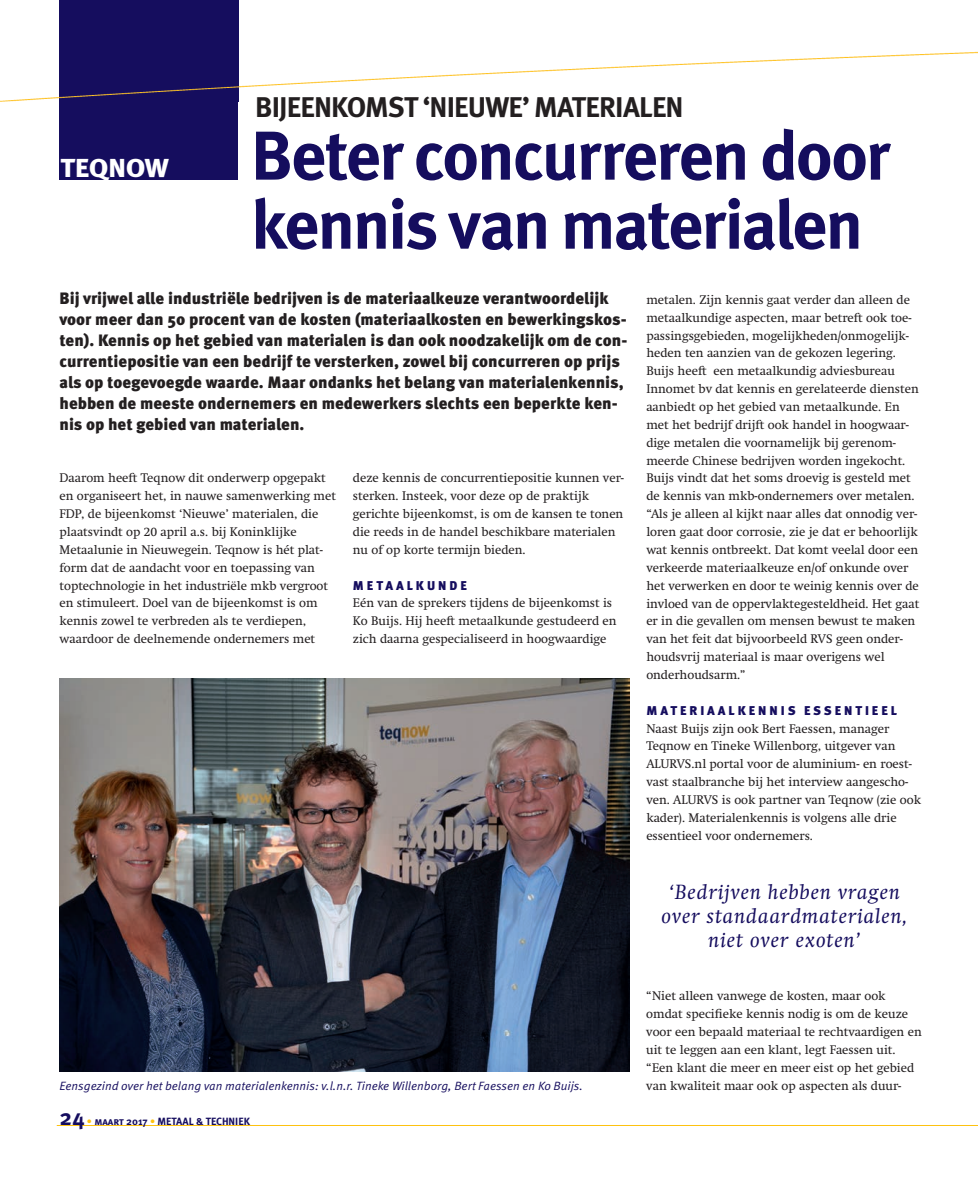
<style>
.page{position:relative;width:978px;height:1191px;background:#fff}
.page>*{position:absolute;margin:0;border:0;box-sizing:border-box;transform-origin:0 0}
.t1{font:700 69px/69px "Meta OT";letter-spacing:-.04em;color:#150d5e}
.t2{font:700 33px "Meta OT";letter-spacing:-.06em;color:#fff}
.t3{font:700 28.5px "Meta OT";letter-spacing:-.03em;color:#231f20}
.t4{font:italic 21px/24px "Swift Neue LT Pro";letter-spacing:.05em;color:#150d5e;text-align:center}
.t5{font:900 16.5px/21px "Meta OT";color:#231f20}
.t6{font:12.75px/17.9px "Swift Neue LT Pro";color:#231f20}
.t7{font:900 12.75px "Meta OT";letter-spacing:.23em;color:#150d5e}
.t8{font:12px "Meta OT Norm Ita";color:#150d5e}
.t9{font:700 10.5px "Meta OT";color:#150d5e}
.s1{font-size:22.5px}
.s2{color:#fec210}
</style>
<div class="page">
<hr style="left:57px;top:1125px;width:921px;height:1px;background:#fec210">
<div style="left:60px;top:0;width:178px;height:179px;background:#150d5e"></div>
<img style="left:0;top:0;width:978px;height:102px">
<img style="left:60px;top:0;width:178px;height:102px">
<img style="left:60px;top:679px;width:569px;height:392px">
<h2 class="t2" style="left:61px;top:145px;width:110px">teqnow</h2>
<h3 class="t3" style="left:255px;top:90px;width:430px">BIJEENKOMST ‘NIEUWE’ MATERIALEN</h3>
<h1 class="t1" style="left:251px;top:123px;width:642px">Beter concurreren door kennis van materialen</h1>
<p class="t5" style="left:60px;top:288px;width:569px">Bij vrijwel alle industriële bedrijven is de materiaalkeuze verantwoordelijk voor meer dan 50 procent van de kosten (materiaalkosten en bewerkingskos&shy;ten). Kennis op het gebied van materialen is dan ook noodzakelijk om de con&shy;currentiepositie van een bedrijf te versterken, zowel bij concurreren op prijs als op toegevoegde waarde. Maar ondanks het belang van materialenkennis, hebben de meeste ondernemers en medewerkers slechts een beperkte ken&shy;nis op het gebied van materialen.</p>
<p class="t6" style="left:60px;top:469px;width:278px">Daarom heeft Teqnow dit onderwerp opgepakt en organiseert het, in nauwe samenwerking met FDP, de bĳeenkomst ‘Nieuwe’ materialen, die plaatsvindt op 20 april a.s. bĳ Koninklĳke Metaalunie in Nieuwegein. Teqnow is hét plat&shy;form dat de aandacht voor en toepassing van toptechnologie in het industriële mkb vergroot en stimuleert. Doel van de bĳeenkomst is om kennis zowel te verbreden als te verdiepen, waardoor de deelnemende ondernemers met</p>
<p class="t6" style="left:353px;top:469px;width:273px">deze kennis de concurrentiepositie kunnen ver&shy;sterken. Insteek, voor deze op de praktĳk gerichte bĳeenkomst, is om de kansen te tonen die reeds in de handel beschikbare materialen nu of op korte termĳn bieden.</p>
<p class="t7" style="left:353px;top:577px;width:115px">METAALKUNDE</p>
<p class="t6" style="left:353px;top:594px;width:265px">Eén van de sprekers tĳdens de bĳeenkomst is<br>Ko Buĳs. Hĳ heeft metaalkunde gestudeerd en zich daarna gespecialiseerd in hoogwaardige</p>
<p class="t8" style="left:60px;top:1078px;width:525px">Eensgezind over het belang van materialenkennis: v.l.n.r. Tineke Willenborg, Bert Faessen en Ko Buijs.</p>
<p class="t9" style="left:60px;top:1115px;width:192px"><span class="s1">24</span> <span class="s2">•</span> maart 2017 <span class="s2">•</span> METAAL &amp; TECHNIEK</p>
<p class="t6" style="left:646px;top:290px;width:275px">metalen. Zĳn kennis gaat verder dan alleen de metaalkundige aspecten, maar betreft ook toe&shy;passingsgebieden, mogelĳkheden/onmogelĳk&shy;heden ten aanzien van de gekozen legering.<br>Buĳs heeft een metaalkundig adviesbureau Innomet bv dat kennis en gerelateerde diensten aanbiedt op het gebied van metaalkunde. En met het bedrĳf drĳft ook handel in hoogwaar&shy;dige metalen die voornamelĳk bĳ gerenom&shy;meerde Chinese bedrĳven worden ingekocht.<br>Buĳs vindt dat het soms droevig is gesteld met de kennis van mkb-ondernemers over metalen. “Als je alleen al kĳkt naar alles dat onnodig ver&shy;loren gaat door corrosie, zie je dat er behoorlĳk wat kennis ontbreekt. Dat komt veelal door een verkeerde materiaalkeuze en/of onkunde over het verwerken en door te weinig kennis over de invloed van de oppervlaktegesteldheid. Het gaat er in die gevallen om mensen bewust te maken van het feit dat bĳvoorbeeld RVS geen onder&shy;houdsvrĳ materiaal is maar overigens wel onderhoudsarm.”</p>
<p class="t7" style="left:646px;top:702px;width:252px">MATERIAALKENNIS ESSENTIEEL</p>
<p class="t6" style="left:646px;top:719px;width:276px">Naast Buĳs zĳn ook Bert Faessen, manager Teqnow en Tineke Willenborg, uitgever van ALURVS.nl portal voor de aluminium- en roest&shy;vast staalbranche bĳ het interview aangescho&shy;ven. ALURVS is ook partner van Teqnow (zie ook kader). Materialenkennis is volgens alle drie essentieel voor ondernemers.</p>
<h3 class="t4" style="left:662px;top:880px;width:247px">‘Bedrijven hebben vragen over standaardmaterialen, niet over exoten’</h3>
<p class="t6" style="left:646px;top:987px;width:277px">“Niet alleen vanwege de kosten, maar ook omdat specifieke kennis nodig is om de keuze voor een bepaald materiaal te rechtvaardigen en uit te leggen aan een klant, legt Faessen uit. “Een klant die meer en meer eist op het gebied van kwaliteit maar ook op aspecten als duur-</p>
</div>
